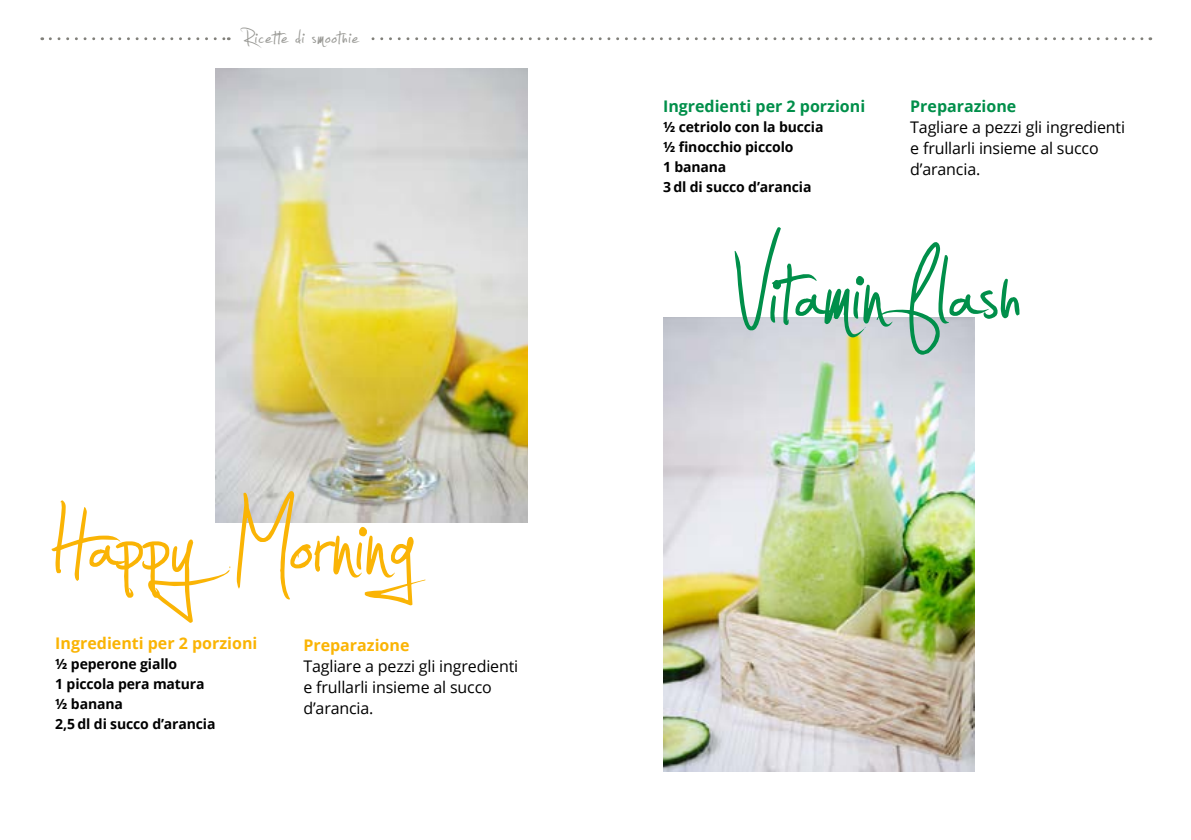
<style>
.page{position:relative;width:1191px;height:840px;background:#fff}
.page>*{position:absolute;margin:0;border:0;box-sizing:border-box;transform-origin:0 0}
.t1{font:200px "Jellyka Estrya's Handwriting";color:#fab405}
.t2{font:200px "Jellyka Estrya's Handwriting";color:#008f4a}
.t3{font:44px "Jellyka Estrya's Handwriting";letter-spacing:.02em;color:#989894;scale:1.1 1}
.t4{font:16px/21px "Open Sans";letter-spacing:-.01em;color:#000}
.t5{font:700 16px "Open Sans";color:#fab405}
.t6{font:700 16px "Open Sans";color:#008f4a}
.t7{font:700 14px/20px "Open Sans";letter-spacing:-.01em;color:#000}
</style>
<div class="page">
<svg style="left:373px;top:37px;width:777px;height:3px"></svg>
<svg style="left:50px;top:37px;width:179px;height:3px"></svg>
<img style="left:216px;top:69px;width:311px;height:453px">
<img style="left:663px;top:317px;width:312px;height:454px">
<h2 class="t3" style="left:243px;top:18px;width:107px">Ricette di smoothie</h2>
<h1 class="t1" style="left:47px;top:459px;width:373px">Happy Morning</h1>
<p class="t5" style="left:55px;top:631px;width:204px">Ingredienti per 2 porzioni</p>
<p class="t7" style="left:55px;top:653px;width:162px">½ peperone giallo<br>1 piccola pera matura ½ banana<br>2,5 dl di succo d’arancia</p>
<p class="t5" style="left:303px;top:633px;width:108px">Preparazione</p>
<p class="t4" style="left:303px;top:654px;width:216px">Tagliare a pezzi gli ingredienti e frullarli insieme al succo d’arancia.</p>
<p class="t6" style="left:663px;top:95px;width:204px">Ingredienti per 2 porzioni</p>
<p class="t7" style="left:663px;top:116px;width:162px">½ cetriolo con la buccia ½ finocchio piccolo<br>1 banana<br>3 dl di succo d’arancia</p>
<p class="t6" style="left:910px;top:95px;width:108px">Preparazione</p>
<p class="t4" style="left:910px;top:116px;width:216px">Tagliare a pezzi gli ingredienti e frullarli insieme al succo d’arancia.</p>
<h1 class="t2" style="left:734px;top:208px;width:289px">Vitamin f lash</h1>
</div>
